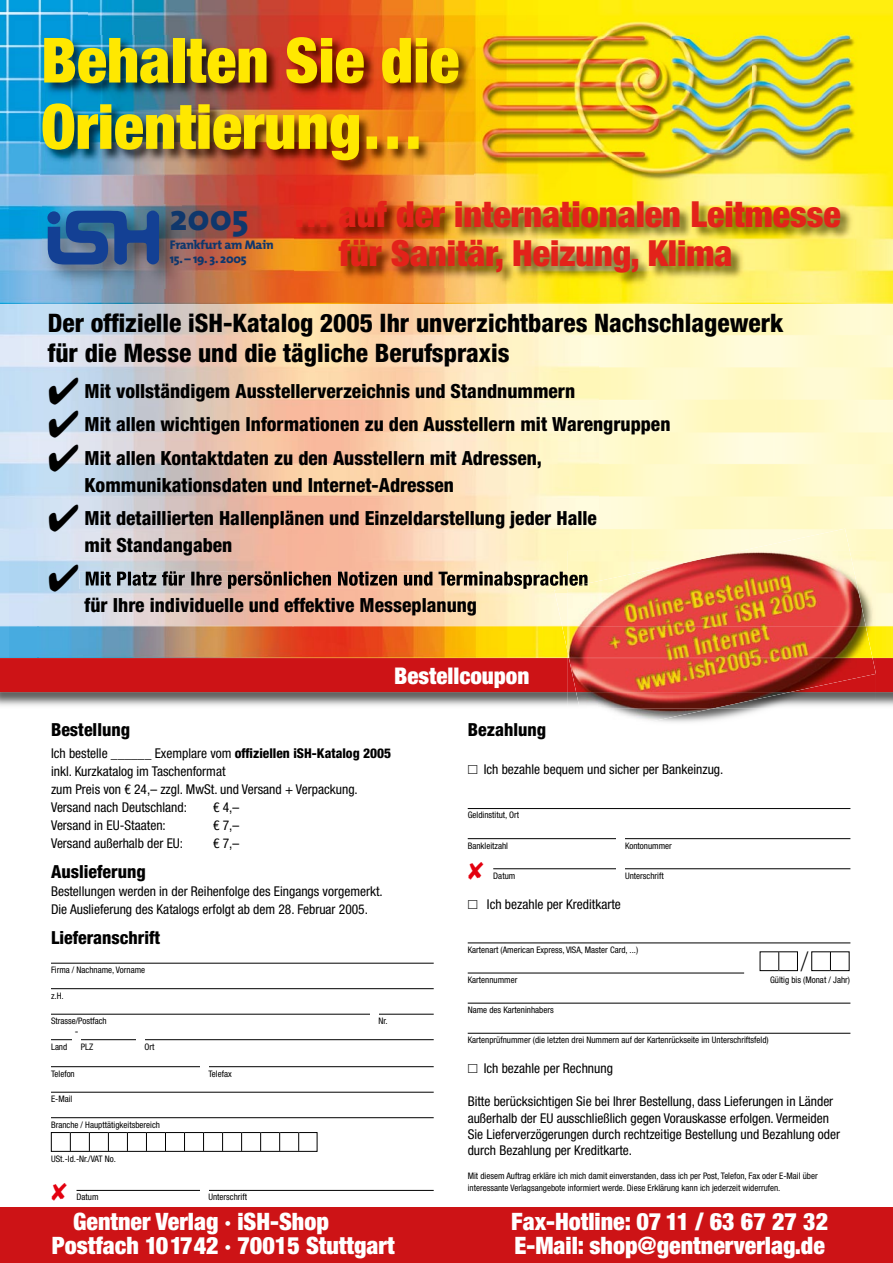
<style>
.page{position:relative;width:893px;height:1263px;background:#fff}
.page>*{position:absolute;margin:0;border:0;box-sizing:border-box;transform-origin:0 0}
.t1{font:900 condensed 62.4px/66.3px "Helvetica Neue LT Std";color:#ffe800}
.t2{font:800 36.75px "The Mix";color:#0f376c}
.t3{font:900 condensed 36px/39px "Helvetica Neue LT Std";color:#e3221a}
.t4{font:100 condensed 27px "Helvetica Neue LT Std";color:#000}
.t5{font:800 condensed 25.5px/30.6px "Helvetica Neue LT Std";color:#000}
.t6{font:900 condensed 24px/24px "Helvetica Neue LT Std";color:#fff}
.t7{font:900 condensed 23.1px "Helvetica Neue LT Std";color:#fff}
.t8{font:800 condensed 19.5px/33.5px "Helvetica Neue LT Std";color:#000}
.t9{font:800 condensed 18px "Helvetica Neue LT Std";color:#000}
.t10{font:condensed 13.5px/18px "Helvetica Neue LT Std";color:#000}
.t11{font:800 12.6px "The Mix";letter-spacing:-.02em;color:#0f376c}
.t12{font:condensed 10.5px "Helvetica Neue LT Std";color:#000}
.t13{font:condensed 9px/12px "Helvetica Neue LT Std";color:#000}
.s1{font-weight:800}
</style>
<div class="page">
<img style="left:0;top:0;width:89px;height:304px">
<img style="left:89px;top:0;width:804px;height:39px">
<img style="left:447px;top:39px;width:446px;height:265px">
<img style="left:89px;top:175px;width:358px;height:129px">
<img style="left:0;top:626px;width:562px;height:27px">
<img style="left:876px;top:573px;width:17px;height:80px">
<div style="left:0;top:1208px;width:446px;height:55px;background:#cd1316"></div>
<img style="left:0;top:692px;width:893px;height:14px">
<img style="left:42px;top:205px;width:140px;height:83px">
<svg style="left:48px;top:211px;width:111px;height:54px;background:#2c5592"></svg>
<div style="left:47px;top:211px;width:13px;height:13px;background:#134094;border-radius:50%"></div>
<img style="left:41px;top:35px;width:432px;height:140px">
<img style="left:295px;top:199px;width:560px;height:88px">
<img style="left:80px;top:571px;width:488px;height:18px">
<img style="left:86px;top:571px;width:168px;height:18px">
<hr style="left:51px;top:963px;width:383px;height:1px;background:#000">
<hr style="left:51px;top:988px;width:383px;height:1px;background:#000">
<hr style="left:51px;top:1014px;width:383px;height:1px;background:#000">
<hr style="left:51px;top:1039px;width:383px;height:1px;background:#000">
<hr style="left:51px;top:1066px;width:383px;height:1px;background:#000">
<hr style="left:51px;top:1092px;width:383px;height:1px;background:#000">
<hr style="left:51px;top:1117px;width:383px;height:1px;background:#000">
<hr style="left:77px;top:1190px;width:357px;height:1px;background:#000">
<div style="left:370px;top:1011px;width:8px;height:13px;background:#fff"></div>
<div style="left:72px;top:1028px;width:9px;height:21px;background:#fff"></div>
<div style="left:136px;top:1036px;width:9px;height:13px;background:#fff"></div>
<div style="left:200px;top:1063px;width:8px;height:13px;background:#fff"></div>
<div style="left:200px;top:1187px;width:8px;height:13px;background:#fff"></div>
<hr style="left:468px;top:808px;width:382px;height:1px;background:#000">
<hr style="left:468px;top:838px;width:382px;height:1px;background:#000">
<hr style="left:493px;top:868px;width:357px;height:1px;background:#000">
<hr style="left:468px;top:942px;width:382px;height:1px;background:#000">
<hr style="left:468px;top:973px;width:276px;height:1px;background:#000">
<hr style="left:468px;top:1003px;width:382px;height:1px;background:#000">
<hr style="left:468px;top:1033px;width:382px;height:1px;background:#000">
<div style="left:617px;top:835px;width:8px;height:13px;background:#fff"></div>
<div style="left:617px;top:865px;width:8px;height:14px;background:#fff"></div>
<img style="left:713px;top:709px;width:50px;height:11px">
<img style="left:873px;top:626px;width:3px;height:27px">
<img style="left:790px;top:692px;width:86px;height:14px">
<img style="left:866px;top:551px;width:10px;height:75px">
<img style="left:568px;top:692px;width:8px;height:14px">
<svg style="left:0;top:653px;width:893px;height:39px;background:#cb241e"></svg>
<img style="left:568px;top:659px;width:1px;height:33px">
<img style="left:562px;top:626px;width:6px;height:27px">
<img style="left:554px;top:589px;width:14px;height:37px">
<svg style="left:561px;top:587px;width:7px;height:2px"></svg>
<img style="left:740px;top:529px;width:110px;height:22px">
<img style="left:609px;top:709px;width:104px;height:14px">
<img style="left:568px;top:626px;width:305px;height:33px">
<img style="left:576px;top:692px;width:214px;height:17px">
<img style="left:569px;top:658px;width:307px;height:34px">
<img style="left:568px;top:551px;width:298px;height:75px">
<img style="left:568px;top:583px;width:20px;height:6px">
<div style="left:446px;top:1208px;width:447px;height:55px;background:#cd1316"></div>
<div style="left:760px;top:951px;width:38px;height:20px;border:1px solid #000"></div>
<div style="left:811px;top:951px;width:38px;height:20px;border:1px solid #000"></div>
<svg style="left:778px;top:952px;width:1px;height:19px"></svg>
<svg style="left:830px;top:952px;width:1px;height:19px"></svg>
<div style="left:51px;top:1132px;width:266px;height:20px;border:1px solid #000"></div>
<svg style="left:70px;top:1132px;width:1px;height:19px"></svg>
<svg style="left:89px;top:1132px;width:1px;height:19px"></svg>
<svg style="left:108px;top:1132px;width:1px;height:19px"></svg>
<svg style="left:127px;top:1132px;width:1px;height:19px"></svg>
<svg style="left:146px;top:1132px;width:1px;height:19px"></svg>
<svg style="left:165px;top:1132px;width:1px;height:19px"></svg>
<svg style="left:184px;top:1132px;width:1px;height:19px"></svg>
<svg style="left:203px;top:1132px;width:1px;height:19px"></svg>
<svg style="left:222px;top:1132px;width:1px;height:19px"></svg>
<svg style="left:241px;top:1132px;width:1px;height:19px"></svg>
<svg style="left:260px;top:1132px;width:1px;height:19px"></svg>
<svg style="left:279px;top:1132px;width:1px;height:19px"></svg>
<svg style="left:298px;top:1132px;width:1px;height:19px"></svg>
<svg style="left:49px;top:377px;width:29px;height:27px"></svg>
<svg style="left:49px;top:410px;width:29px;height:28px"></svg>
<svg style="left:49px;top:444px;width:29px;height:27px"></svg>
<svg style="left:49px;top:504px;width:29px;height:27px"></svg>
<svg style="left:49px;top:565px;width:29px;height:27px"></svg>
<h1 class="t1" style="left:41px;top:26px;width:420px">Behalten Sie die<br>Orientierung…</h1>
<h3 class="t3" style="left:339px;top:194px;width:504px;text-indent:-45px">… auf der internationalen Leitmesse für Sanitär, Heizung, Klima</h3>
<h2 class="t2" style="left:170px;top:186px;width:81px">2005</h2>
<p class="t11" style="left:170px;top:235px;width:105px">Frankfurt am Main</p>
<p class="t11" style="left:170px;top:248px;width:78px">15. – 19. 3. 2005</p>
<h3 class="t5" style="left:48px;top:307px;width:737px">Der offizielle iSH-Katalog 2005 Ihr unverzichtbares Nach schlagewerk für die Messe und die tägliche Berufspraxis</h3>
<h3 class="t8" style="left:85px;top:374px;width:587px">Mit vollständigem Ausstellerverzeichnis und Standnummern<br>Mit allen wichtigen Informationen zu den Ausstellern mit Warengruppen<br>Mit allen Kontaktdaten zu den Ausstellern mit Adressen,</h3>
<h3 class="t8" style="left:85px;top:468px;width:514px">Kommunikationsdaten und Internet-Adressen<br>Mit detaillierten Hallenplänen und Einzeldarstellung jeder Halle</h3>
<h3 class="t8" style="left:85px;top:528px;width:149px">mit Standangaben</h3>
<h3 class="t8" style="left:85px;top:588px;width:394px">für Ihre individuelle und effektive Messeplanung</h3>
<h3 class="t7" style="left:394px;top:661px;width:137px">Bestellcoupon</h3>
<h3 class="t9" style="left:51px;top:718px;width:81px">Bestellung</h3>
<p class="t10" style="left:51px;top:744px;width:342px">Ich bestelle ______ Exemplare vom <span class="s1">offiziellen iSH-Katalog 2005 </span>inkl. Kurzkatalog im Taschenformat<br>zum Preis von € 24,– zzgl. MwSt. und Versand + Verpackung.<br>Versand nach Deutschland:</p>
<p class="t10" style="left:213px;top:798px;width:28px">€ 4,–</p>
<p class="t10" style="left:51px;top:816px;width:116px">Versand in EU-Staaten:</p>
<p class="t10" style="left:213px;top:816px;width:28px">€ 7,–</p>
<p class="t10" style="left:51px;top:834px;width:134px">Versand außerhalb der EU:</p>
<p class="t10" style="left:213px;top:834px;width:28px">€ 7,–</p>
<h3 class="t9" style="left:51px;top:860px;width:96px">Auslieferung</h3>
<p class="t10" style="left:51px;top:882px;width:333px">Bestellungen werden in der Reihenfolge des Eingangs vorgemerkt.<br>Die Auslieferung des Katalogs erfolgt ab dem 28. Februar 2005.</p>
<h3 class="t9" style="left:51px;top:926px;width:111px">Lieferanschrift</h3>
<p class="t13" style="left:51px;top:964px;width:96px">Firma / Nachname, Vorname</p>
<p class="t13" style="left:51px;top:989px;width:14px">z.H.</p>
<p class="t13" style="left:51px;top:1015px;width:57px">Strasse/Postfach</p>
<p class="t13" style="left:378px;top:1015px;width:11px">Nr.</p>
<p class="t13" style="left:51px;top:1040px;width:18px">Land</p>
<p class="t12" style="left:75px;top:1025px;width:5px">-</p>
<p class="t13" style="left:81px;top:1040px;width:14px">PLZ</p>
<p class="t13" style="left:145px;top:1040px;width:11px">Ort</p>
<p class="t13" style="left:51px;top:1067px;width:25px">Telefon</p>
<p class="t13" style="left:208px;top:1067px;width:25px">Telefax</p>
<p class="t13" style="left:51px;top:1093px;width:23px">E-Mail</p>
<p class="t13" style="left:51px;top:1118px;width:111px">Branche / Haupttätigkeitsbereich</p>
<p class="t13" style="left:51px;top:1152px;width:67px">USt.-Id.-Nr./VAT No.</p>
<p class="t13" style="left:77px;top:1191px;width:24px">Datum</p>
<p class="t13" style="left:208px;top:1191px;width:40px">Unterschrift</p>
<h3 class="t6" style="left:73px;top:1209px;width:257px">Gentner Verlag · iSH-Shop</h3>
<h3 class="t6" style="left:52px;top:1233px;width:344px">Postfach 10 17 42 · 70015 Stuttgart</h3>
<h3 class="t9" style="left:468px;top:718px;width:80px">Bezahlung</h3>
<p class="t10" style="left:468px;top:760px;width:257px">□ Ich bezahle bequem und sicher per Bankeinzug.</p>
<p class="t13" style="left:468px;top:809px;width:53px">Geldinstitut, Ort</p>
<p class="t13" style="left:468px;top:839px;width:42px">Bankleitzahl</p>
<p class="t13" style="left:625px;top:839px;width:48px">Kontonummer</p>
<p class="t13" style="left:493px;top:869px;width:24px">Datum</p>
<p class="t13" style="left:625px;top:869px;width:40px">Unterschrift</p>
<p class="t10" style="left:468px;top:895px;width:155px">□ Ich bezahle per Kreditkarte</p>
<p class="t13" style="left:468px;top:943px;width:172px">Kartenart (American Express, VISA, Master Card, ...)</p>
<p class="t13" style="left:468px;top:974px;width:51px">Kartennummer</p>
<p class="t13" style="left:468px;top:1004px;width:87px">Name des Karteninhabers</p>
<p class="t13" style="left:468px;top:1034px;width:303px">Kartenprüfnummer (die letzten drei Nummern auf der Kartenrückseite im Unterschriftsfeld)</p>
<p class="t10" style="left:468px;top:1059px;width:147px">□ Ich bezahle per Rechnung</p>
<p class="t10" style="left:468px;top:1093px;width:374px;line-height:16.2px">Bitte berücksichtigen Sie bei Ihrer Bestellung, dass Lieferungen in Länder außerhalb der EU ausschließlich gegen Vorauskasse erfolgen. Vermeiden Sie Lieferverzögerungen durch rechtzeitige Bestellung und Bezahlung oder durch Bezahlung per Kreditkarte.</p>
<p class="t13" style="left:468px;top:1169px;width:351px">Mit diesem Auftrag erkläre ich mich damit einverstanden, dass ich per Post, Telefon, Fax oder E-Mail über interessante Verlagsangebote informiert werde. Diese Erklärung kann ich jederzeit widerrufen.</p>
<h3 class="t6" style="left:511px;top:1209px;width:319px">Fax-Hotline: 07 11 / 63 67 27 32<br>E-Mail: shop@gentnerverlag.de</h3>
<h3 class="t4" style="left:801px;top:946px;width:9px">/</h3>
<p class="t13" style="left:770px;top:974px;width:81px">Gültig bis (Monat / Jahr)</p>
</div>
